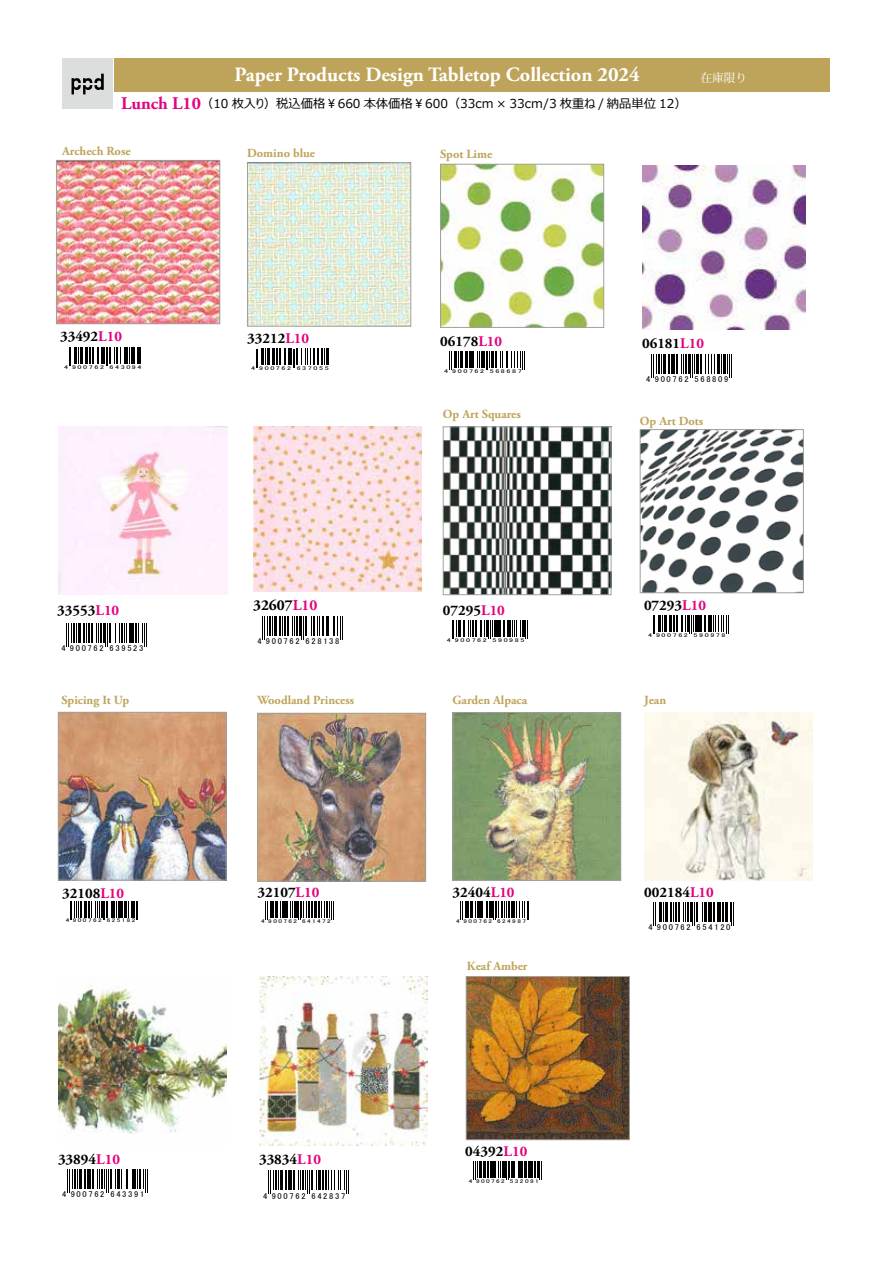
<style>
.page{position:relative;width:893px;height:1263px;background:#fff}
.page>*{position:absolute;margin:0;border:0;box-sizing:border-box;transform-origin:0 0}
.t1{font:700 20.25px "Adobe Garamond Pro";color:#fff}
.t2{font:700 15.15px "Adobe Garamond Pro";color:#000}
.t3{font:700 14.7px "Adobe Garamond Pro";color:#000}
.t4{font:700 12.45px "Adobe Garamond Pro";color:#bea45b}
.t5{font:12.3px "Meiryo UI";color:#000}
.t6{font:11.7px "Koz Min Pro";color:#fff}
.t7{font:8.4px "MS UI Gothic";letter-spacing:.2em;color:#000}
.t8{font:5.4px "MS UI Gothic";letter-spacing:.2em;color:#000;scale:1.49 1}
.t9{font:5.4px "MS UI Gothic";letter-spacing:.2em;color:#000;scale:1.34 1}
.s1{font-family:"Adobe Garamond Pro";font-weight:700;font-size:17.7px;color:#e4007f}
.s2{color:#e4007f}
</style>
<div class="page">
<div style="left:114px;top:58px;width:715px;height:34px;background:#bea45b"></div>
<div style="left:62px;top:58px;width:50px;height:50px;background:#dcdddd"></div>
<svg style="left:72px;top:74px;width:32px;height:20px"></svg>
<img style="left:249px;top:165px;width:160px;height:159px">
<div style="left:247px;top:163px;width:164px;height:163px;border:1px solid #9fa0a0"></div>
<svg style="left:256px;top:349px;width:73px;height:18px"></svg>
<img style="left:58px;top:162px;width:160px;height:160px">
<div style="left:56px;top:160px;width:164px;height:164px;border:1px solid #9fa0a0"></div>
<svg style="left:69px;top:348px;width:72px;height:18px"></svg>
<svg style="left:265px;top:901px;width:69px;height:19px"></svg>
<img style="left:60px;top:714px;width:164px;height:164px">
<div style="left:58px;top:712px;width:168px;height:168px;border:1px solid #9fa0a0"></div>
<img style="left:455px;top:714px;width:164px;height:165px">
<div style="left:453px;top:712px;width:168px;height:169px;border:1px solid #9fa0a0"></div>
<svg style="left:70px;top:901px;width:68px;height:19px"></svg>
<svg style="left:460px;top:901px;width:69px;height:19px"></svg>
<img style="left:259px;top:715px;width:165px;height:164px">
<div style="left:257px;top:713px;width:169px;height:168px;border:1px solid #9fa0a0"></div>
<img style="left:644px;top:712px;width:169px;height:169px">
<img style="left:253px;top:427px;width:169px;height:164px">
<img style="left:445px;top:429px;width:164px;height:164px">
<div style="left:443px;top:427px;width:168px;height:168px;border:1px solid #9fa0a0"></div>
<svg style="left:452px;top:620px;width:76px;height:19px"></svg>
<img style="left:642px;top:431px;width:160px;height:160px">
<div style="left:640px;top:429px;width:164px;height:164px;border:1px solid #9fa0a0"></div>
<svg style="left:653px;top:615px;width:76px;height:19px"></svg>
<img style="left:642px;top:166px;width:164px;height:164px">
<img style="left:58px;top:985px;width:169px;height:148px">
<img style="left:259px;top:977px;width:168px;height:168px">
<img style="left:59px;top:427px;width:168px;height:168px">
<img style="left:442px;top:166px;width:160px;height:160px">
<div style="left:440px;top:164px;width:164px;height:164px;border:1px solid #9fa0a0"></div>
<svg style="left:449px;top:351px;width:76px;height:19px"></svg>
<img style="left:468px;top:978px;width:160px;height:160px">
<div style="left:466px;top:976px;width:164px;height:164px;border:1px solid #9fa0a0"></div>
<svg style="left:473px;top:1161px;width:69px;height:19px"></svg>
<svg style="left:651px;top:354px;width:81px;height:24px"></svg>
<svg style="left:262px;top:616px;width:81px;height:24px"></svg>
<svg style="left:67px;top:1169px;width:81px;height:24px"></svg>
<svg style="left:268px;top:1171px;width:81px;height:23px"></svg>
<svg style="left:66px;top:623px;width:81px;height:23px"></svg>
<svg style="left:653px;top:902px;width:81px;height:24px"></svg>
<h1 class="t1" style="left:235px;top:63px;width:407px">Paper Products Design Tabletop Collection 2024</h1>
<p class="t5" style="left:121px;top:95px;width:567px"><span class="s1">Lunch L10</span>（10 枚入り）税込価格￥660 本体価格￥600（33cm × 33cm/3 枚重ね / 納品単位 12）</p>
<p class="t4" style="left:62px;top:144px;width:70px">Archech Rose</p>
<p class="t4" style="left:247px;top:146px;width:69px">Domino blue</p>
<p class="t4" style="left:440px;top:147px;width:54px">Spot Lime</p>
<p class="t6" style="left:701px;top:69px;width:48px">在庫限り</p>
<p class="t3" style="left:60px;top:328px;width:63px">33492<span class="s2">L10</span></p>
<p class="t8" style="left:64px;top:364px;width:53px">4 900762 643094</p>
<p class="t3" style="left:57px;top:602px;width:63px">33553<span class="s2">L10</span></p>
<p class="t7" style="left:61px;top:643px;width:84px">4 900762 639523</p>
<p class="t4" style="left:62px;top:693px;width:69px">Spicing It Up</p>
<p class="t3" style="left:62px;top:885px;width:63px">32108<span class="s2">L10</span></p>
<p class="t3" style="left:247px;top:330px;width:63px">33212<span class="s2">L10</span></p>
<p class="t8" style="left:251px;top:365px;width:53px">4 900762 637055</p>
<p class="t3" style="left:440px;top:332px;width:63px">06178<span class="s2">L10</span></p>
<p class="t8" style="left:444px;top:368px;width:54px">4 900762 568687</p>
<p class="t3" style="left:642px;top:334px;width:63px">06181<span class="s2">L10</span></p>
<p class="t7" style="left:646px;top:375px;width:84px">4 900762 568809</p>
<p class="t4" style="left:443px;top:407px;width:79px">Op Art Squares</p>
<p class="t4" style="left:640px;top:413px;width:65px">Op Art Dots</p>
<p class="t2" style="left:253px;top:596px;width:66px">32607<span class="s2">L10</span></p>
<p class="t3" style="left:443px;top:602px;width:63px">07295<span class="s2">L10</span></p>
<p class="t8" style="left:447px;top:637px;width:54px">4 900762 590985</p>
<p class="t7" style="left:257px;top:637px;width:84px">4 900762 628138</p>
<p class="t3" style="left:644px;top:597px;width:63px">07293<span class="s2">L10</span></p>
<p class="t8" style="left:648px;top:632px;width:54px">4 900762 590978</p>
<p class="t4" style="left:257px;top:693px;width:98px">Woodland Princess</p>
<p class="t4" style="left:453px;top:693px;width:76px">Garden Alpaca</p>
<p class="t4" style="left:644px;top:693px;width:23px">Jean</p>
<p class="t3" style="left:257px;top:883px;width:63px">32107<span class="s2">L10</span></p>
<p class="t3" style="left:644px;top:883px;width:71px">002184<span class="s2">L10</span></p>
<p class="t3" style="left:453px;top:883px;width:63px">32404<span class="s2">L10</span></p>
<p class="t9" style="left:66px;top:918px;width:54px">4 900762 625182</p>
<p class="t9" style="left:456px;top:918px;width:54px">4 900762 624987</p>
<p class="t9" style="left:261px;top:918px;width:54px">4 900762 641472</p>
<p class="t3" style="left:58px;top:1151px;width:63px">33894<span class="s2">L10</span></p>
<p class="t3" style="left:259px;top:1151px;width:63px">33834<span class="s2">L10</span></p>
<p class="t7" style="left:62px;top:1190px;width:84px">4 900762 643391</p>
<p class="t7" style="left:263px;top:1191px;width:84px">4 900762 642837</p>
<p class="t4" style="left:467px;top:959px;width:62px">Keaf Amber</p>
<p class="t3" style="left:465px;top:1143px;width:63px">04392<span class="s2">L10</span></p>
<p class="t9" style="left:469px;top:1178px;width:54px">4 900762 532091</p>
<p class="t7" style="left:648px;top:923px;width:84px">4 900762 654120</p>
</div>
